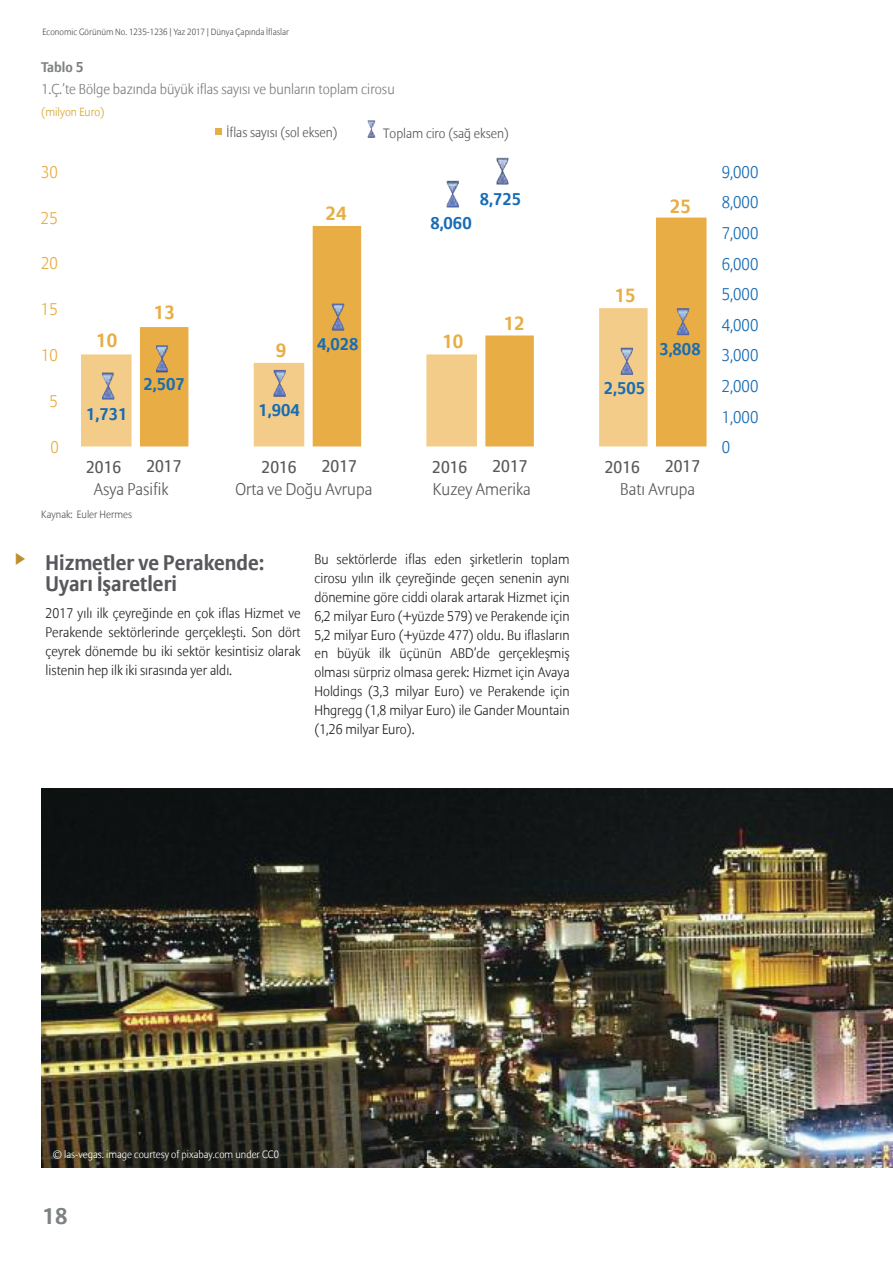
<style>
.page{position:relative;width:893px;height:1263px;background:#fff}
.page>*{position:absolute;margin:0;border:0;box-sizing:border-box;transform-origin:0 0}
.t1{font:22.5px "Allianz Sans Bold OZC";color:#7e8183}
.t2{font:21px/21px "Allianz Sans Bold OZC";color:#57585b}
.t3{font:18.9px "Allianz Sans Bold OZC";color:#e8ad44}
.t4{font:16.8px "Allianz Sans Light OZC";color:#57585b}
.t5{font:16.8px "Allianz Sans Light OZC";color:#186cb5}
.t6{font:16.8px "Allianz Sans Bold OZC";color:#186cb5}
.t7{font:16.8px "Allianz Sans Reg OZC";color:#57585b}
.t8{font:16.8px "Allianz Sans Light OZC";color:#e8ad44}
.t9{font:14.25px "Allianz Sans Light OZC";color:#7d7d7c}
.t10{font:13.8px/18.9px "Allianz Sans Light OZC";color:#242324;text-align:justify}
.t11{font:13.8px "Allianz Sans Bold OZC";color:#7e8183}
.t12{font:13.8px "Apple Gothic";color:#be8f2d}
.t13{font:13.5px "Allianz Sans Light OZC";color:#57585b}
.t14{font:11.7px "Allianz Sans Light OZC";color:#d7a72e}
.t15{font:10.5px "Allianz Sans Light OZC";color:#fff}
.t16{font:10.5px "Allianz Sans Light OZC";color:#57585b}
.t17{font:9px "Allianz Sans Light OZC";color:#515051}
.s1{font-size:14.25px;color:#7d7d7c}
</style>
<div class="page">
<img style="left:41px;top:789px;width:852px;height:379px">
<div style="left:81px;top:354px;width:51px;height:92px;background:#f2cc88"></div>
<svg style="left:140px;top:218px;width:566px;height:228px"></svg>
<div style="left:215px;top:128px;width:7px;height:7px;background:#e8ad44"></div>
<img style="left:368px;top:120px;width:141px;height:66px">
<img style="left:446px;top:186px;width:13px;height:21px">
<img style="left:332px;top:304px;width:12px;height:27px">
<img style="left:677px;top:308px;width:12px;height:27px">
<img style="left:102px;top:345px;width:184px;height:36px">
<img style="left:621px;top:348px;width:12px;height:27px">
<img style="left:102px;top:381px;width:12px;height:18px">
<img style="left:273px;top:381px;width:13px;height:16px">
<p class="t12" style="left:15px;top:551px;width:12px">▶</p>
<p class="t17" style="left:43px;top:26px;width:248px">Economic Görünüm No. 1235-1236 | Yaz 2017 | Dünya Çapında İflaslar</p>
<p class="t11" style="left:41px;top:59px;width:44px">Tablo <span class="s1">5</span></p>
<p class="t9" style="left:41px;top:81px;width:355px">1.Ç.’te Bölge bazında büyük iflas sayısı ve bunların toplam cirosu</p>
<p class="t14" style="left:41px;top:105px;width:65px">(milyon Euro)</p>
<p class="t8" style="left:41px;top:162px;width:18px">30</p>
<p class="t8" style="left:41px;top:208px;width:18px">25</p>
<p class="t8" style="left:41px;top:254px;width:18px">20</p>
<p class="t8" style="left:41px;top:299px;width:18px">15</p>
<p class="t8" style="left:41px;top:345px;width:18px">10</p>
<p class="t8" style="left:49px;top:391px;width:10px">5</p>
<p class="t8" style="left:51px;top:437px;width:10px">0</p>
<h3 class="t3" style="left:96px;top:328px;width:23px">10</h3>
<p class="t6" style="left:86px;top:403px;width:43px">1,731</p>
<h3 class="t3" style="left:154px;top:301px;width:23px">13</h3>
<p class="t6" style="left:143px;top:374px;width:43px">2,507</p>
<p class="t13" style="left:227px;top:125px;width:113px">İflas sayısı (sol eksen)</p>
<p class="t13" style="left:383px;top:125px;width:127px">Toplam ciro (sağ eksen)</p>
<h3 class="t3" style="left:326px;top:202px;width:23px">24</h3>
<h3 class="t3" style="left:276px;top:338px;width:12px">9</h3>
<p class="t6" style="left:317px;top:333px;width:43px">4,028</p>
<p class="t6" style="left:258px;top:399px;width:43px">1,904</p>
<p class="t6" style="left:430px;top:213px;width:43px">8,060</p>
<p class="t6" style="left:480px;top:188px;width:43px">8,725</p>
<h3 class="t3" style="left:442px;top:329px;width:23px">10</h3>
<h3 class="t3" style="left:504px;top:311px;width:23px">12</h3>
<h3 class="t3" style="left:670px;top:194px;width:23px">25</h3>
<h3 class="t3" style="left:615px;top:283px;width:23px">15</h3>
<p class="t6" style="left:604px;top:378px;width:43px">2,505</p>
<p class="t6" style="left:659px;top:338px;width:43px">3,808</p>
<p class="t7" style="left:86px;top:457px;width:37px">2016</p>
<p class="t7" style="left:146px;top:456px;width:37px">2017</p>
<p class="t7" style="left:262px;top:457px;width:37px">2016</p>
<p class="t7" style="left:322px;top:456px;width:37px">2017</p>
<p class="t7" style="left:432px;top:457px;width:37px">2016</p>
<p class="t7" style="left:492px;top:456px;width:37px">2017</p>
<p class="t7" style="left:605px;top:457px;width:37px">2016</p>
<p class="t7" style="left:665px;top:456px;width:37px">2017</p>
<p class="t4" style="left:94px;top:479px;width:76px">Asya Pasifik</p>
<p class="t4" style="left:235px;top:479px;width:138px">Orta ve Doğu Avrupa</p>
<p class="t4" style="left:433px;top:479px;width:99px">Kuzey Amerika</p>
<p class="t4" style="left:620px;top:479px;width:76px">Batı Avrupa</p>
<p class="t16" style="left:41px;top:508px;width:92px">Kaynak: Euler Hermes</p>
<h2 class="t2" style="left:46px;top:552px;width:220px">Hizmetler ve Perakende:<br>Uyarı İşaretleri</h2>
<p class="t10" style="left:46px;top:605px;width:257px">2017 yılı ilk çeyreğinde en çok iflas Hizmet ve Perakende sektörlerinde gerçekleşti. Son dört çeyrek dönemde bu iki sektör kesintisiz olarak listenin hep ilk iki sırasında yer aldı.</p>
<p class="t10" style="left:314px;top:550px;width:257px">Bu sektörlerde iflas eden şirketlerin toplam cirosu yılın ilk çeyreğinde geçen senenin aynı dönemine göre ciddi olarak artarak Hizmet için 6,2 milyar Euro (+yüzde 579) ve Perakende için 5,2 milyar Euro (+yüzde 477) oldu. Bu iflasların en büyük ilk üçünün ABD’de gerçekleşmiş olması sürpriz olmasa gerek: Hizmet için Avaya Holdings (3,3 milyar Euro) ve Perakende için Hhgregg (1,8 milyar Euro) ile Gander Mountain (1,26 milyar Euro).</p>
<p class="t5" style="left:722px;top:162px;width:38px">9,000</p>
<p class="t5" style="left:722px;top:192px;width:38px">8,000</p>
<p class="t5" style="left:722px;top:223px;width:38px">7,000</p>
<p class="t5" style="left:722px;top:254px;width:38px">6,000</p>
<p class="t5" style="left:722px;top:284px;width:38px">5,000</p>
<p class="t5" style="left:722px;top:315px;width:38px">4,000</p>
<p class="t5" style="left:722px;top:345px;width:38px">3,000</p>
<p class="t5" style="left:722px;top:376px;width:38px">2,000</p>
<p class="t5" style="left:722px;top:407px;width:38px">1,000</p>
<p class="t5" style="left:722px;top:437px;width:10px">0</p>
<p class="t15" style="left:53px;top:1148px;width:228px">© las-vegas. image courtesy of pixabay.com under CC0</p>
<h1 class="t1" style="left:43px;top:1202px;width:26px">18</h1>
</div>
